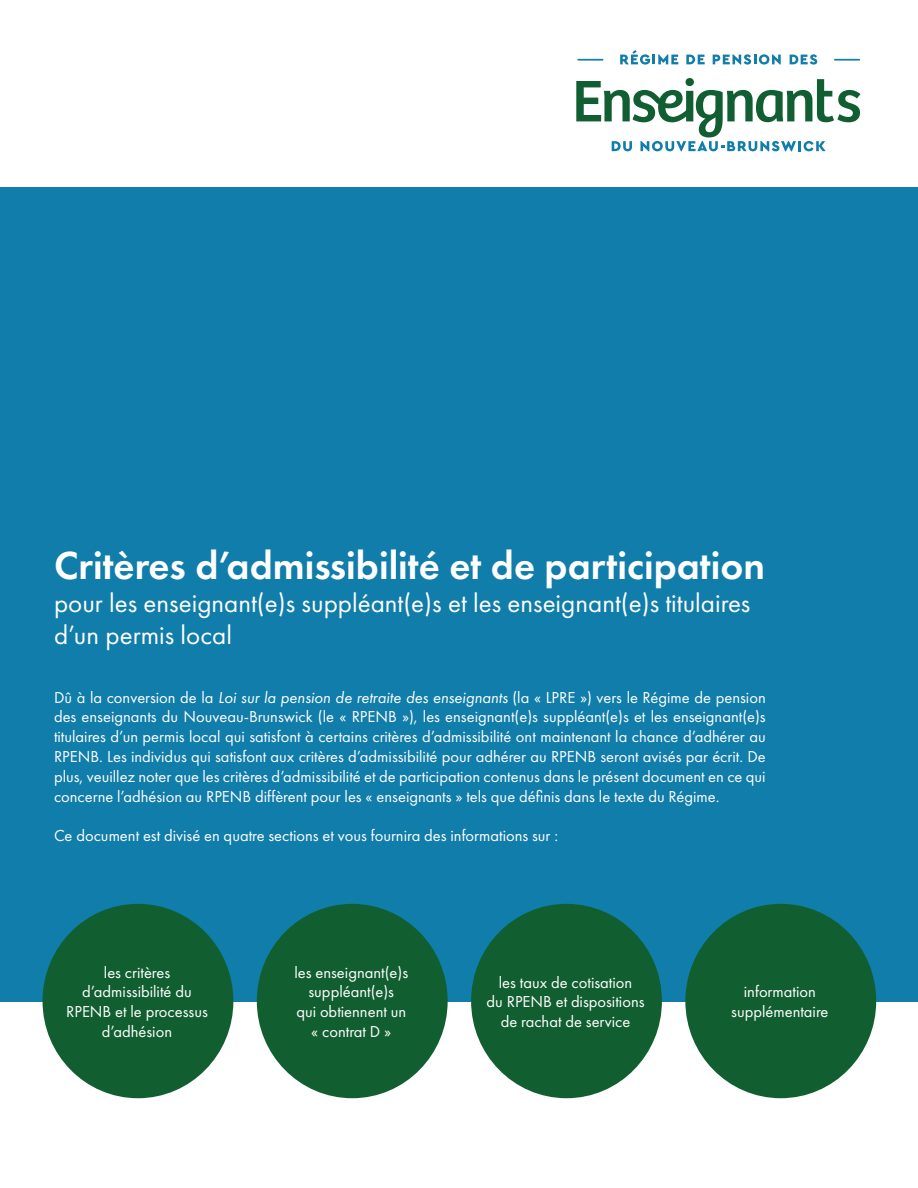
<style>
.page{position:relative;width:918px;height:1188px;background:#fff}
.page>*{position:absolute;margin:0;border:0;box-sizing:border-box;transform-origin:0 0}
.t1{font:600 40.5px "Futura PT";color:#fff}
.t2{font:27px/32.4px "Futura PT";color:#fff}
.t3{font:16.5px/19.8px "Futura PT";color:#fff;text-align:center}
.s1{font-style:italic}
</style>
<div class="page">
<svg style="left:686px;top:55px;width:19px;height:9px"></svg>
<svg style="left:790px;top:54px;width:27px;height:11px"></svg>
<svg style="left:713px;top:54px;width:68px;height:11px"></svg>
<svg style="left:620px;top:50px;width:58px;height:15px"></svg>
<svg style="left:576px;top:79px;width:284px;height:72px"></svg>
<hr style="left:834px;top:59px;width:26px;height:2px;background:#107dab">
<hr style="left:577px;top:59px;width:26px;height:2px;background:#107dab">
<div style="left:1px;top:188px;width:917px;height:814px;background:#107dab"></div>
<div style="left:43px;top:904px;width:190px;height:194px;background:#115f31;border-radius:50%"></div>
<div style="left:257px;top:904px;width:191px;height:194px;background:#115f31;border-radius:50%"></div>
<div style="left:471px;top:904px;width:191px;height:194px;background:#115f31;border-radius:50%"></div>
<div style="left:685px;top:904px;width:191px;height:194px;background:#115f31;border-radius:50%"></div>
<p class="t1" style="left:54px;top:540px;width:713px">Critères d’admissibilité et de participation</p>
<p class="t2" style="left:54px;top:586px;width:698px">pour les enseignant(e)s suppléant(e)s et les enseignant(e)s titulaires d’un permis local</p>
<p class="t3" style="left:54px;top:687px;width:713px;text-align:justify">Dû à la conversion de la <span class="s1">Loi sur la pension de retraite des enseignants</span> (la « LPRE ») vers le Régime de pension des enseignants du Nouveau-Brunswick (le « RPENB »), les enseignant(e)s suppléant(e)s et les enseignant(e)s titulaires d’un permis local qui satisfont à certains critères d’admissibilité ont maintenant la chance d’adhérer au RPENB. Les individus qui satisfont aux critères d’admissibilité pour adhérer au RPENB seront avisés par écrit. De plus, veuillez noter que les critères d’admissibilité et de participation contenus dans le présent document en ce qui concerne l’adhésion au RPENB diffèrent pour les « enseignants » tels que définis dans le texte du Régime.</p>
<p class="t3" style="left:54px;top:826px;width:506px">Ce document est divisé en quatre sections et vous fournira des informations sur :</p>
<p class="t3" style="left:66px;top:962px;width:143px">les critères d’admissibilité du<br>RPENB et le processus d’adhésion</p>
<p class="t3" style="left:294px;top:962px;width:115px">les enseignant(e)s suppléant(e)s<br>qui obtiennent un « contrat D »</p>
<p class="t3" style="left:487px;top:972px;width:160px">les taux de cotisation<br>du RPENB et dispositions de rachat de service</p>
<p class="t3" style="left:731px;top:982px;width:99px">information supplémentaire</p>
</div>
